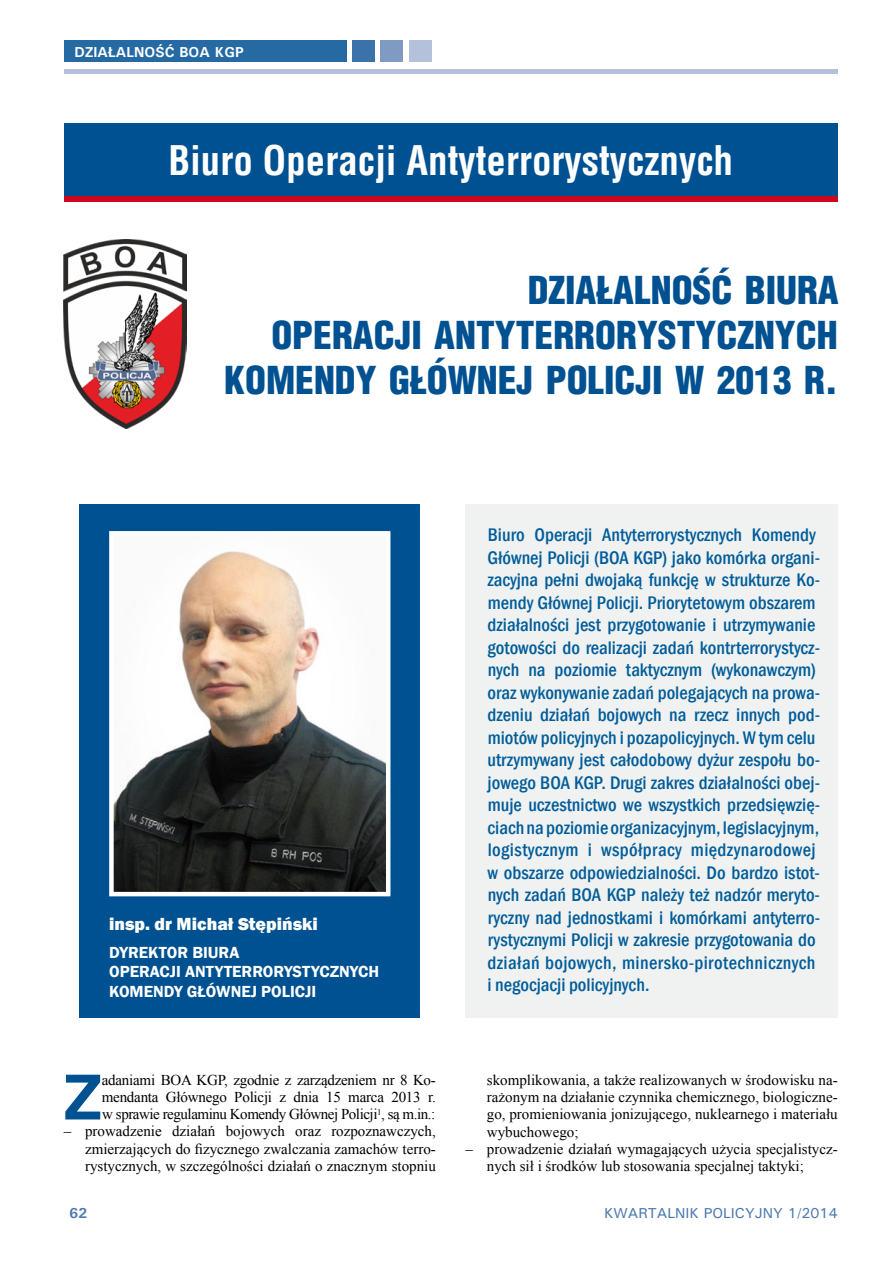
<style>
.page{position:relative;width:893px;height:1263px;background:#fff}
.page>*{position:absolute;margin:0;border:0;box-sizing:border-box;transform-origin:0 0}
.t1{font:700 62.25px "Switzerland";color:#005191}
.t2{font:700 39px "Switzerland Condensed";color:#fff}
.t3{font:900 37.5px/45px "Switzerland Cond";color:#005191;text-align:right}
.t4{font:500 condensed 18.75px/22.5px "Franklin Gothic";color:#005d9a}
.t5{font:800 18px "Franklin Gothic";color:#fff}
.t6{font:600 16.5px/19.5px "Franklin Gothic";color:#fff}
.t7{font:15px/17px "Times New Roman";color:#000;text-align:justify}
.t8{font:500 14.4px "Univers";color:#4b79ae}
.t9{font:700 14.4px "Univers";color:#fff}
.t10{font:700 14.4px "Univers";color:#4b79ae}
</style>
<div class="page">
<hr style="left:64px;top:70px;width:774px;height:4px;background:#b3c1db">
<div style="left:64px;top:41px;width:283px;height:21px;background:#266aa4"></div>
<div style="left:352px;top:41px;width:23px;height:21px;background:#3a72a9"></div>
<div style="left:380px;top:41px;width:23px;height:21px;background:#809bc3"></div>
<div style="left:409px;top:41px;width:23px;height:21px;background:#b3c1db"></div>
<div style="left:466px;top:504px;width:372px;height:513px;background:#f0f1f1"></div>
<div style="left:64px;top:195px;width:774px;height:7px;background:#cd071e"></div>
<div style="left:64px;top:123px;width:774px;height:73px;background:#005191"></div>
<div style="left:80px;top:504px;width:340px;height:513px;background:#005191"></div>
<img style="left:114px;top:536px;width:271px;height:355px">
<div style="left:109px;top:531px;width:281px;height:365px;border:4px solid #fff"></div>
<img style="left:64px;top:239px;width:123px;height:189px">
<p class="t9" style="left:74px;top:43px;width:171px">DZIAŁALNOŚĆ BOA KGP</p>
<h2 class="t2" style="left:168px;top:138px;width:566px">Biuro Operacji Antyterrorystycznych</h2>
<h3 class="t3" style="left:224px;top:266px;width:616px">DZIAŁALNOŚĆ BIURA<br>OPERACJI ANTYTERRORYSTYCZNYCH<br>KOMENDY GŁÓWNEJ POLICJI W 2013 R.</h3>
<p class="t5" style="left:109px;top:912px;width:210px">insp. dr Michał Stępiński</p>
<p class="t6" style="left:109px;top:942px;width:271px">DYREKTOR BIURA<br>OPERACJI ANTYTERRORYSTYCZNYCH<br>KOMENDY GŁÓWNEJ POLICJI</p>
<p class="t4" style="left:487px;top:524px;width:334px">Biuro Operacji Antyterrorystycznych Komendy Głównej Policji (BOA KGP) jako komórka organi&shy;zacyjna pełni dwojaką funkcję w strukturze Ko&shy;mendy Głównej Policji. Priorytetowym obszarem działalności jest przygotowanie i utrzymywanie gotowości do realizacji zadań kontrterrorystycz&shy;nych na poziomie taktycznym (wykonawczym) oraz wykonywanie zadań polegających na prowa&shy;dzeniu działań bojowych na rzecz innych pod&shy;miotów policyjnych i pozapolicyjnych. W tym celu utrzymywany jest całodobowy dyżur zespołu bo&shy;jowego BOA KGP. Drugi zakres działalności obej&shy;muje uczestnictwo we wszystkich przedsięwzię&shy;ciach na poziomie organizacyjnym, legislacyjnym, logistycznym i współpracy międzynarodowej w obszarze odpowiedzialności. Do bardzo istot&shy;nych zadań BOA KGP należy też nadzór meryto&shy;ryczny nad jednostkami i komórkami antyterro&shy;rystycznymi Policji w zakresie przygotowania do działań bojowych, minersko-pirotechnicznych i negocjacji policyjnych.</p>
<h1 class="t1" style="left:64px;top:1060px;width:40px">Z</h1>
<p class="t7" style="left:102px;top:1072px;width:336px">adaniami BOA KGP, zgodnie z zarządzeniem nr 8 Ko&shy;mendanta Głównego Policji z dnia 15 marca 2013 r. w sprawie regulaminu Komendy Głównej Policji<sup>1</sup>, są m.in.:</p>
<p class="t7" style="left:85px;top:1123px;width:352px;text-indent:-21px">– prowadzenie działań bojowych oraz rozpoznawczych, zmierzających do fizycznego zwalczania zamachów terro&shy;rystycznych, w szczególności działań o znacznym stopniu</p>
<p class="t7" style="left:487px;top:1072px;width:352px">skomplikowania, a także realizowanych w środowisku na&shy;rażonym na działanie czynnika chemicznego, biologiczne&shy;go, promieniowania jonizującego, nuklearnego i materiału wybuchowego;</p>
<p class="t7" style="left:487px;top:1140px;width:352px;text-indent:-21px">– prowadzenie działań wymagających użycia specjalistycz&shy;nych sił i środków lub stosowania specjalnej taktyki;</p>
<p class="t10" style="left:69px;top:1204px;width:20px">62</p>
<p class="t8" style="left:604px;top:1204px;width:235px">KWARTALNIK POLICYJNY 1/2014</p>
</div>
